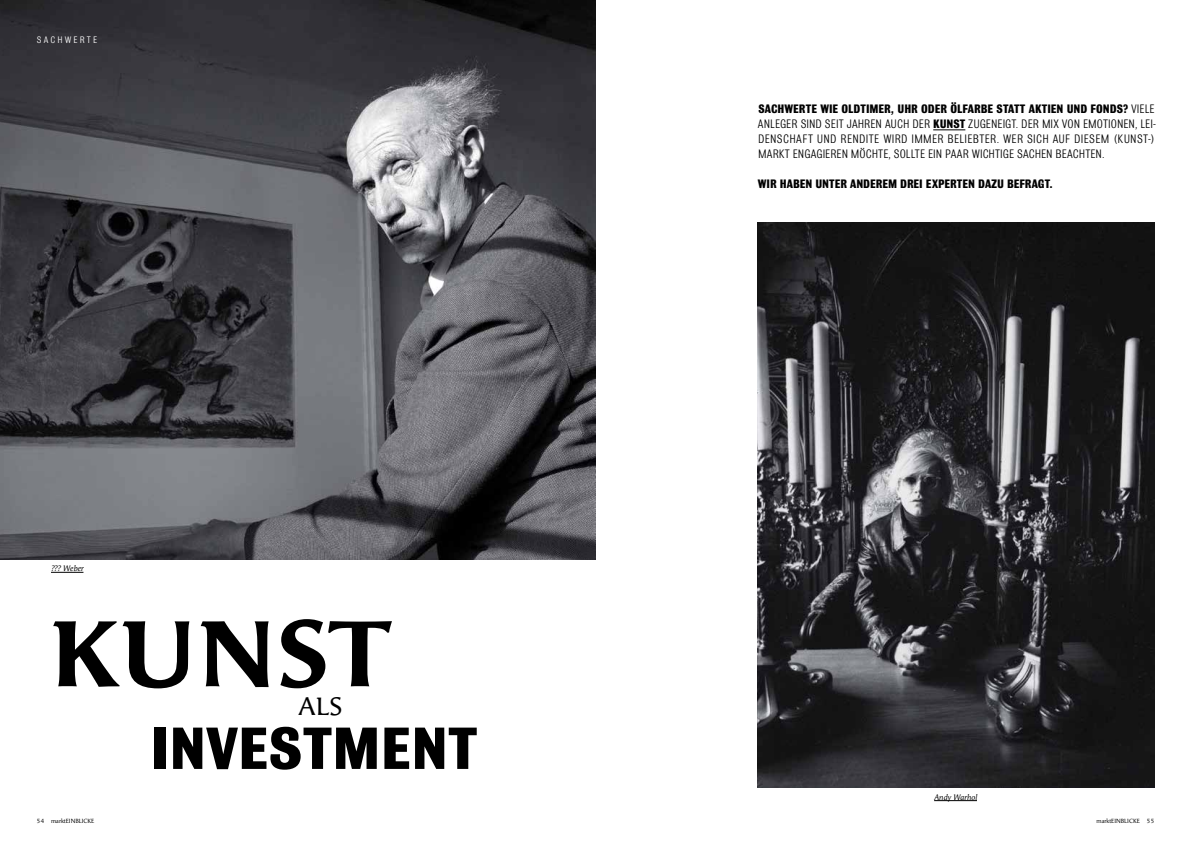
<style>
.page{position:relative;width:1191px;height:842px;background:#fff}
.page>*{position:absolute;margin:0;border:0;box-sizing:border-box;transform-origin:0 0}
.t1{font:700 93.4px "Angie";color:#000;scale:1.04 1}
.t2{font:700 63px "Bulldog";color:#000;scale:1.04 1}
.t3{font:25px "Angie";color:#000;scale:1.04 1}
.t4{font:13px/15px "Bulldog";letter-spacing:-.005em;color:#000;text-align:justify;scale:.95 1}
.t5{font:700 13px "Bulldog";letter-spacing:-.005em;color:#000;scale:.95 1}
.t6{font:10px "Bulldog";letter-spacing:.21em;color:#fff}
.t7{font:italic 8px "Angie";color:#000}
.t8{font:6px "Angie";color:#000}
.t9{font:6px "Angie";color:#000;scale:.96 1}
.s1{font-weight:700}
</style>
<div class="page">
<img style="left:0;top:0;width:595px;height:559px">
<img style="left:758px;top:223px;width:396px;height:564px">
<hr style="left:51px;top:572px;width:32px;height:1px;background:#000">
<hr style="left:934px;top:800px;width:43px;height:1px;background:#000">
<hr style="left:933px;top:130px;width:32px;height:1px;background:#000">
<p class="t6" style="left:37px;top:34px;width:62px">SACHWERTE</p>
<p class="t7" style="left:51px;top:564px;width:34px">??? Weber</p>
<h1 class="t1" style="left:50px;top:604px;width:329px">KUNST</h1>
<h3 class="t3" style="left:298px;top:693px;width:44px">ALS</h3>
<h2 class="t2" style="left:150px;top:716px;width:316px">INVESTMENT</h2>
<p class="t4" style="left:758px;top:102px;width:420px"><span class="s1">SACHWERTE WIE OLDTIMER, UHR ODER ÖLFARBE STATT AKTIEN UND FONDS?</span> VIELE ANLEGER SIND SEIT JAHREN AUCH DER <span class="s1">KUNST</span> ZUGENEIGT. DER MIX VON EMOTIONEN, LEI-DENSCHAFT UND RENDITE WIRD IMMER BELIEBTER. WER SICH AUF DIESEM (KUNST-)<br>MARKT ENGAGIEREN MÖCHTE, SOLLTE EIN PAAR WICHTIGE SACHEN BEACHTEN.</p>
<p class="t5" style="left:758px;top:178px;width:312px">WIR HABEN UNTER ANDEREM DREI EXPERTEN DAZU BEFRAGT.</p>
<p class="t7" style="left:934px;top:793px;width:44px">Andy Warhol</p>
<p class="t8" style="left:37px;top:818px;width:59px">54 marktEINBLICKE</p>
<p class="t9" style="left:1096px;top:818px;width:61px">marktEINBLICKE 55</p>
</div>
